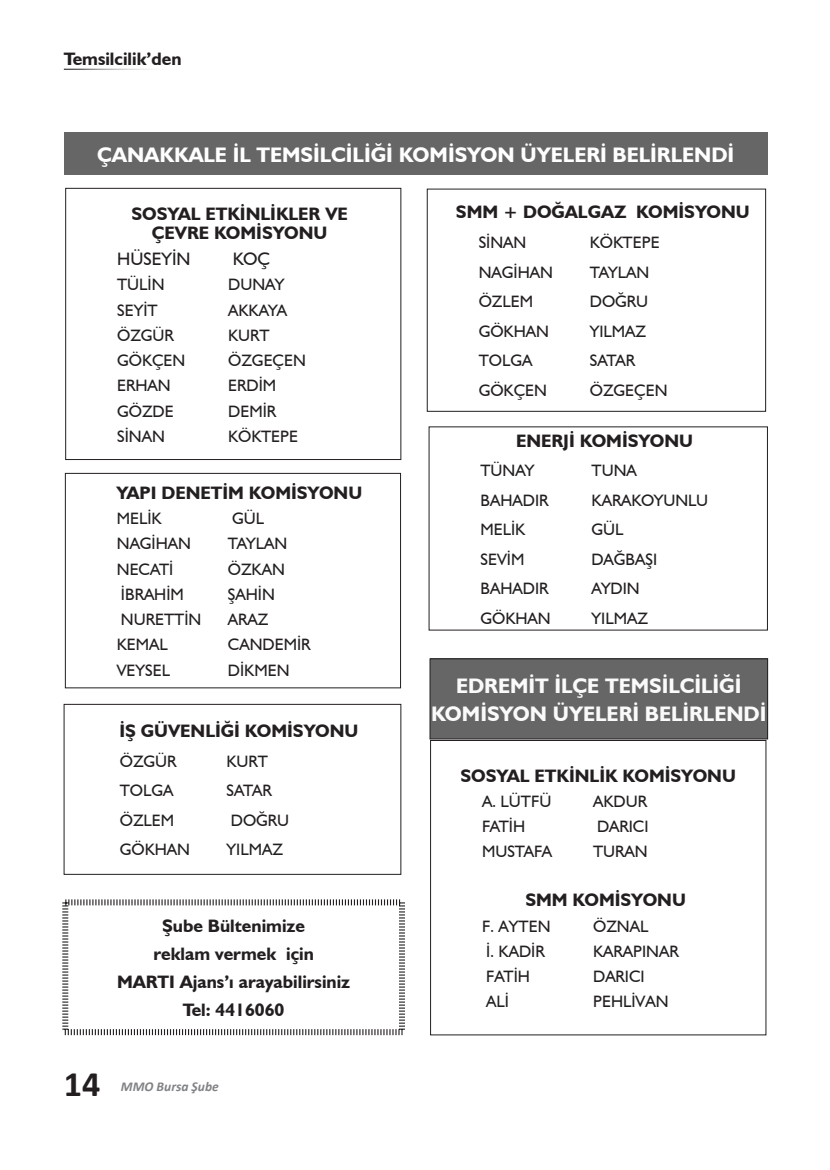
<style>
.page{position:relative;width:830px;height:1170px;background:#fff}
.page>*{position:absolute;margin:0;border:0;box-sizing:border-box;transform-origin:0 0}
.arabaslikk{font:700 36px "Calibri";color:#231f20}
.arabaslikk-2{font:700 21px "Humanist 521 BT";color:#fff}
.arabaslikk-3{font:700 21px "Humanist 521 BT";color:#fafafa}
.arabaslikk-4{font:700 18px "Humanist 521 BT";color:#231f20}
.Varsayılan{font:18px "Humanist 521 BT";color:#231f20}
.Varsayılan-2{font:16.5px "Humanist 521 BT";color:#231f20}
.t1{font:italic 700 13.5px "Calibri";color:#808285}
</style>
<div class="page">
<div style="left:64px;top:132px;width:703px;height:43px;background:#676666"></div>
<div style="left:430px;top:658px;width:337px;height:81px;background:#676666"></div>
<div style="left:429px;top:658px;width:338px;height:81px;border:1px solid #231f20"></div>
<div style="left:430px;top:740px;width:336px;height:295px;border:1px solid #231f20"></div>
<div style="left:65px;top:188px;width:336px;height:272px;border:1px solid #231f20"></div>
<div style="left:65px;top:473px;width:336px;height:215px;border:1px solid #231f20"></div>
<div style="left:64px;top:704px;width:337px;height:170px;border:1px solid #231f20"></div>
<svg style="left:62px;top:899px;width:343px;height:137px"></svg>
<p class="arabaslikk-4" style="left:64px;top:47px;width:119px">Temsilcilik’den</p>
<p class="arabaslikk-2" style="left:97px;top:141px;width:638px">ÇANAKKALE İL TEMSİLCİLİĞİ KOMİSYON ÜYELERİ BELİRLENDİ</p>
<p class="arabaslikk-4" style="left:131px;top:202px;width:218px">SOSYAL ETKİNLİKLER VE</p>
<p class="arabaslikk-4" style="left:152px;top:222px;width:177px">ÇEVRE KOMİSYONU</p>
<p class="Varsayılan" style="left:117px;top:248px;width:75px">HÜSEYİN</p>
<p class="Varsayılan" style="left:233px;top:248px;width:39px">KOÇ</p>
<p class="Varsayılan-2" style="left:117px;top:274px;width:49px">TÜLİN</p>
<p class="Varsayılan-2" style="left:228px;top:274px;width:58px">DUNAY</p>
<p class="Varsayılan-2" style="left:117px;top:300px;width:42px">SEYİT</p>
<p class="Varsayılan-2" style="left:228px;top:300px;width:60px">AKKAYA</p>
<p class="Varsayılan-2" style="left:117px;top:325px;width:58px">ÖZGÜR</p>
<p class="Varsayılan-2" style="left:228px;top:325px;width:43px">KURT</p>
<p class="Varsayılan-2" style="left:117px;top:350px;width:70px">GÖKÇEN</p>
<p class="Varsayılan-2" style="left:228px;top:350px;width:79px">ÖZGEÇEN</p>
<p class="Varsayılan-2" style="left:117px;top:375px;width:55px">ERHAN</p>
<p class="Varsayılan-2" style="left:228px;top:375px;width:49px">ERDİM</p>
<p class="Varsayılan-2" style="left:117px;top:401px;width:58px">GÖZDE</p>
<p class="Varsayılan-2" style="left:228px;top:401px;width:49px">DEMİR</p>
<p class="Varsayılan-2" style="left:117px;top:426px;width:49px">SİNAN</p>
<p class="Varsayılan-2" style="left:228px;top:426px;width:71px">KÖKTEPE</p>
<p class="arabaslikk-4" style="left:116px;top:481px;width:247px">YAPI DENETİM KOMİSYONU</p>
<p class="Varsayılan-2" style="left:117px;top:508px;width:46px">MELİK</p>
<p class="Varsayılan-2" style="left:232px;top:508px;width:34px">GÜL</p>
<p class="Varsayılan-2" style="left:117px;top:533px;width:76px">NAGİHAN</p>
<p class="Varsayılan-2" style="left:228px;top:533px;width:61px">TAYLAN</p>
<p class="Varsayılan-2" style="left:117px;top:558px;width:58px">NECATİ</p>
<p class="Varsayılan-2" style="left:228px;top:558px;width:58px">ÖZKAN</p>
<p class="Varsayılan-2" style="left:121px;top:584px;width:64px">İBRAHİM</p>
<p class="Varsayılan-2" style="left:228px;top:584px;width:48px">ŞAHİN</p>
<p class="Varsayılan-2" style="left:121px;top:609px;width:82px">NURETTİN</p>
<p class="Varsayılan-2" style="left:228px;top:609px;width:42px">ARAZ</p>
<p class="Varsayılan-2" style="left:117px;top:634px;width:53px">KEMAL</p>
<p class="Varsayılan-2" style="left:228px;top:634px;width:84px">CANDEMİR</p>
<p class="Varsayılan-2" style="left:117px;top:660px;width:55px">VEYSEL</p>
<p class="Varsayılan-2" style="left:228px;top:660px;width:63px">DİKMEN</p>
<p class="arabaslikk-4" style="left:119px;top:719px;width:240px">İŞ GÜVENLİĞİ KOMİSYONU</p>
<p class="Varsayılan-2" style="left:120px;top:750px;width:58px">ÖZGÜR</p>
<p class="Varsayılan-2" style="left:226px;top:750px;width:43px">KURT</p>
<p class="Varsayılan-2" style="left:120px;top:780px;width:55px">TOLGA</p>
<p class="Varsayılan-2" style="left:226px;top:780px;width:47px">SATAR</p>
<p class="Varsayılan-2" style="left:120px;top:809px;width:56px">ÖZLEM</p>
<p class="Varsayılan-2" style="left:231px;top:809px;width:60px">DOĞRU</p>
<p class="Varsayılan-2" style="left:120px;top:839px;width:72px">GÖKHAN</p>
<p class="Varsayılan-2" style="left:226px;top:839px;width:58px">YILMAZ</p>
<p class="arabaslikk-4" style="left:162px;top:914px;width:144px">Şube Bültenimize</p>
<p class="arabaslikk-4" style="left:153px;top:942px;width:162px">reklam vermek için</p>
<p class="arabaslikk-4" style="left:117px;top:970px;width:235px">MARTI Ajans’ı arayabilirsiniz</p>
<p class="arabaslikk-4" style="left:183px;top:998px;width:103px">Tel: 4416060</p>
<p class="arabaslikk" style="left:64px;top:1061px;width:38px">14</p>
<p class="t1" style="left:121px;top:1077px;width:99px">MMO Bursa Şube</p>
<p class="arabaslikk-4" style="left:456px;top:201px;width:295px">SMM + DOĞALGAZ KOMİSYONU</p>
<p class="Varsayılan-2" style="left:478px;top:232px;width:49px">SİNAN</p>
<p class="Varsayılan-2" style="left:589px;top:232px;width:71px">KÖKTEPE</p>
<p class="Varsayılan-2" style="left:478px;top:262px;width:76px">NAGİHAN</p>
<p class="Varsayılan-2" style="left:589px;top:262px;width:61px">TAYLAN</p>
<p class="Varsayılan-2" style="left:478px;top:291px;width:56px">ÖZLEM</p>
<p class="Varsayılan-2" style="left:589px;top:291px;width:60px">DOĞRU</p>
<p class="Varsayılan-2" style="left:478px;top:321px;width:72px">GÖKHAN</p>
<p class="Varsayılan-2" style="left:589px;top:321px;width:58px">YILMAZ</p>
<p class="Varsayılan-2" style="left:478px;top:350px;width:55px">TOLGA</p>
<p class="Varsayılan-2" style="left:589px;top:350px;width:47px">SATAR</p>
<p class="Varsayılan-2" style="left:478px;top:380px;width:70px">GÖKÇEN</p>
<p class="Varsayılan-2" style="left:589px;top:380px;width:79px">ÖZGEÇEN</p>
<p class="arabaslikk-4" style="left:516px;top:429px;width:178px">ENERJİ KOMİSYONU</p>
<p class="Varsayılan-2" style="left:480px;top:460px;width:55px">TÜNAY</p>
<p class="Varsayılan-2" style="left:591px;top:460px;width:47px">TUNA</p>
<p class="Varsayılan-2" style="left:480px;top:490px;width:69px">BAHADIR</p>
<p class="Varsayılan-2" style="left:591px;top:490px;width:118px">KARAKOYUNLU</p>
<p class="Varsayılan-2" style="left:480px;top:519px;width:46px">MELİK</p>
<p class="Varsayılan-2" style="left:591px;top:519px;width:34px">GÜL</p>
<p class="Varsayılan-2" style="left:480px;top:549px;width:45px">SEVİM</p>
<p class="Varsayılan-2" style="left:591px;top:549px;width:67px">DAĞBAŞI</p>
<p class="Varsayılan-2" style="left:480px;top:578px;width:69px">BAHADIR</p>
<p class="Varsayılan-2" style="left:591px;top:578px;width:50px">AYDIN</p>
<p class="Varsayılan-2" style="left:480px;top:608px;width:72px">GÖKHAN</p>
<p class="Varsayılan-2" style="left:591px;top:608px;width:58px">YILMAZ</p>
<p class="arabaslikk-3" style="left:456px;top:672px;width:287px">EDREMİT İLÇE TEMSİLCİLİĞİ</p>
<p class="arabaslikk-3" style="left:431px;top:700px;width:337px">KOMİSYON ÜYELERİ BELİRLENDİ</p>
<p class="arabaslikk-4" style="left:460px;top:764px;width:277px">SOSYAL ETKİNLİK KOMİSYONU</p>
<p class="Varsayılan-2" style="left:482px;top:791px;width:71px">A. LÜTFÜ</p>
<p class="Varsayılan-2" style="left:593px;top:791px;width:55px">AKDUR</p>
<p class="Varsayılan-2" style="left:482px;top:816px;width:45px">FATİH</p>
<p class="Varsayılan-2" style="left:597px;top:816px;width:53px">DARICI</p>
<p class="Varsayılan-2" style="left:482px;top:841px;width:72px">MUSTAFA</p>
<p class="Varsayılan-2" style="left:593px;top:841px;width:56px">TURAN</p>
<p class="arabaslikk-4" style="left:525px;top:889px;width:162px">SMM KOMİSYONU</p>
<p class="Varsayılan-2" style="left:482px;top:915px;width:70px">F. AYTEN</p>
<p class="Varsayılan-2" style="left:593px;top:915px;width:57px">ÖZNAL</p>
<p class="Varsayılan-2" style="left:486px;top:941px;width:60px">İ. KADİR</p>
<p class="Varsayılan-2" style="left:593px;top:941px;width:87px">KARAPINAR</p>
<p class="Varsayılan-2" style="left:486px;top:966px;width:45px">FATİH</p>
<p class="Varsayılan-2" style="left:593px;top:966px;width:53px">DARICI</p>
<p class="Varsayılan-2" style="left:486px;top:991px;width:24px">ALİ</p>
<p class="Varsayılan-2" style="left:593px;top:991px;width:77px">PEHLİVAN</p>
</div>
